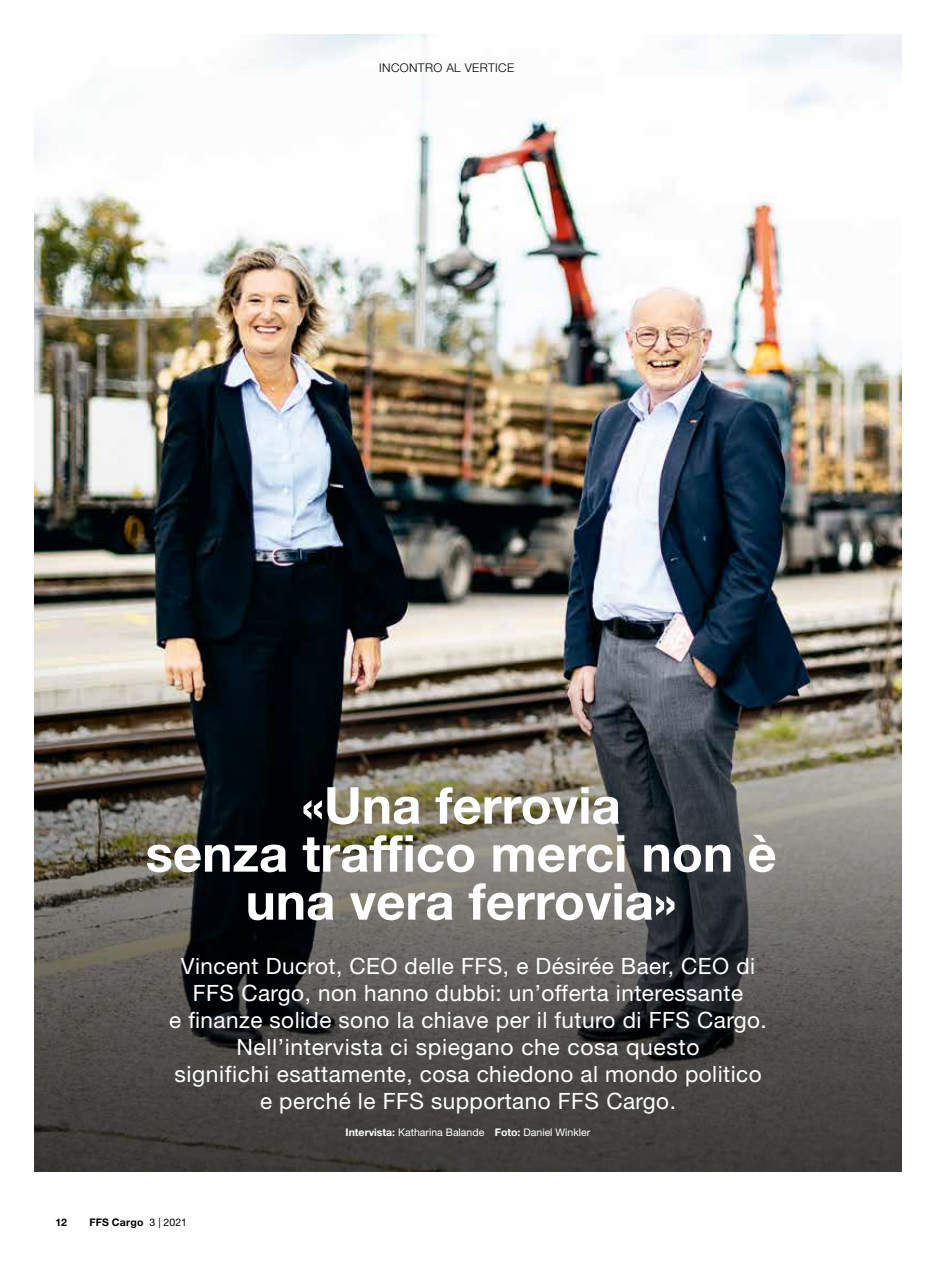
<style>
.page{position:relative;width:936px;height:1263px;background:#fff}
.page>*{position:absolute;margin:0;border:0;box-sizing:border-box;transform-origin:0 0}
.t1{font:700 51px/48px "Helvetica Neue LT Std";color:#fff;text-align:center}
.t2{font:22.5px/27px "Helvetica Neue LT Std";letter-spacing:.02em;color:#fff;text-align:center}
.t3{font:300 12px "Helvetica Neue LT Std";letter-spacing:.03em;color:#000}
.t4{font:10.5px "Helvetica Neue LT Std";color:#fff}
.t5{font:700 10.5px "Helvetica Neue LT Std";letter-spacing:.02em;color:#000}
.s1{font-weight:700}
.s2{font-weight:400}
</style>
<div class="page">
<img style="left:34px;top:34px;width:867px;height:306px">
<img style="left:34px;top:340px;width:867px;height:832px">
<p class="t3" style="left:379px;top:61px;width:136px">INCONTRO AL VERTICE</p>
<p class="t3" style="left:410px;top:61px;width:73px">REP RTAGE</p>
<h1 class="t1" style="left:145px;top:780px;width:632px">«Una ferrovia<br>senza traffico merci non è una vera ferrovia»</h1>
<p class="t2" style="left:169px;top:952px;width:599px">Vincent Ducrot, CEO delle FFS, e Désirée Baer, CEO di FFS Cargo, non hanno dubbi: un’offerta interessante<br>e finanze solide sono la chiave per il futuro di FFS Cargo.<br>Nell’intervista ci spiegano che cosa questo<br>significhi esattamente, cosa chiedono al mondo politico e perché le FFS supportano FFS Cargo.</p>
<p class="t4" style="left:345px;top:1126px;width:246px"><span class="s1">Intervista:</span> Katharina Balande <span class="s1">Foto:</span> Daniel Winkler</p>
<p class="t5" style="left:56px;top:1215px;width:13px">12</p>
<p class="t5" style="left:89px;top:1215px;width:99px">FFS Cargo <span class="s2">3 | 2021</span></p>
</div>
